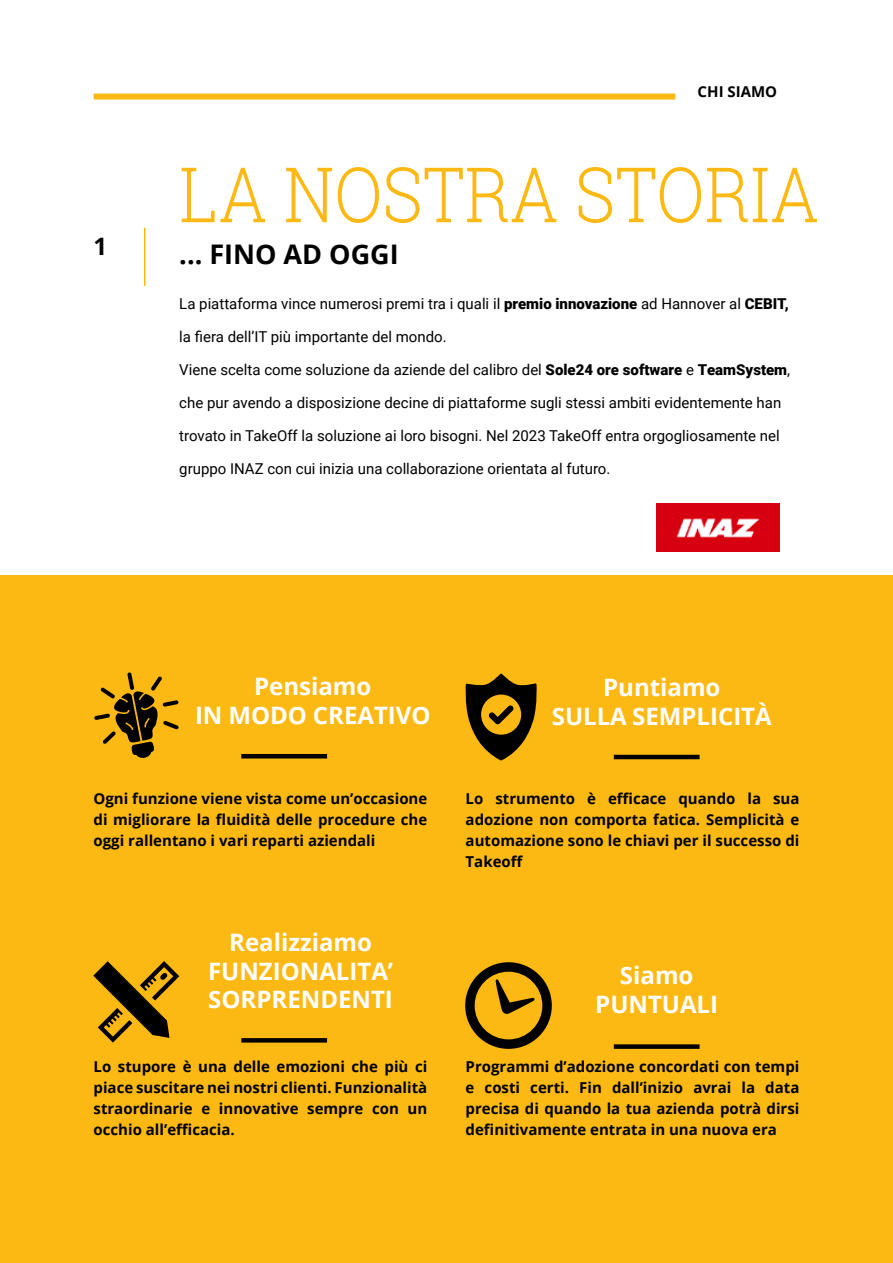
<style>
.page{position:relative;width:893px;height:1263px;background:#fff}
.page>*{position:absolute;margin:0;border:0;box-sizing:border-box;transform-origin:0 0}
.t1{font:300 76.5px "Roboto Slab";color:#fdb913;scale:.88 1}
.t2{font:700 27px "Open Sans";color:#000}
.t3{font:700 24px/28.8px "Open Sans";color:#fff;text-align:center}
.t4{font:700 24px "Open Sans";color:#000}
.t5{font:700 15px/21px "Open Sans";color:#000;text-align:justify}
.t6{font:15px "Roboto";color:#000}
.s1{font-weight:900}
</style>
<div class="page">
<div style="left:0;top:576px;width:893px;height:687px;background:#fdb913"></div>
<hr style="left:144px;top:228px;width:1px;height:58px;background:#fdb913">
<div style="left:94px;top:94px;width:581px;height:6px;background:#fdb913"></div>
<hr style="left:241px;top:754px;width:86px;height:4px;background:#000">
<svg style="left:241px;top:1038px;width:86px;height:4px"></svg>
<hr style="left:614px;top:755px;width:86px;height:4px;background:#000">
<div style="left:614px;top:1044px;width:86px;height:5px;background:#000"></div>
<svg style="left:94px;top:672px;width:85px;height:86px"></svg>
<svg style="left:465px;top:674px;width:72px;height:86px"></svg>
<svg style="left:93px;top:961px;width:86px;height:81px"></svg>
<svg style="left:465px;top:962px;width:87px;height:87px"></svg>
<img style="left:657px;top:503px;width:123px;height:48px">
<p class="t5" style="left:698px;top:81px;width:81px">CHI SIAMO</p>
<h1 class="t1" style="left:179px;top:142px;width:729px">LA NOSTRA STORIA</h1>
<h3 class="t4" style="left:94px;top:230px;width:15px">1</h3>
<h2 class="t2" style="left:179px;top:236px;width:221px">... FINO AD OGGI</h2>
<p class="t6" style="left:179px;top:293px;width:611px">La piattaforma vince numerosi premi tra i quali il <span class="s1">premio innovazione</span> ad Hannover al <span class="s1">CEBIT,</span></p>
<p class="t6" style="left:179px;top:326px;width:269px">la fiera dell’IT più importante del mondo.</p>
<p class="t6" style="left:179px;top:359px;width:612px">Viene scelta come soluzione da aziende del calibro del <span class="s1">Sole24 ore software</span> e <span class="s1">TeamSystem</span>,</p>
<p class="t6" style="left:179px;top:392px;width:603px">che pur avendo a disposizione decine di piattaforme sugli stessi ambiti evidentemente han</p>
<p class="t6" style="left:179px;top:425px;width:602px">trovato in TakeOff la soluzione ai loro bisogni. Nel 2023 TakeOff entra orgogliosamente nel</p>
<p class="t6" style="left:179px;top:458px;width:433px">gruppo INAZ con cui inizia una collaborazione orientata al futuro.</p>
<h3 class="t3" style="left:195px;top:671px;width:237px">Pensiamo<br>IN MODO CREATIVO</h3>
<h3 class="t3" style="left:552px;top:672px;width:221px">Puntiamo<br>SULLA SEMPLICITÀ</h3>
<p class="t5" style="left:94px;top:787px;width:335px">Ogni funzione viene vista come un’occasione di migliorare la fluidità delle procedure che oggi rallentano i vari reparti aziendali</p>
<p class="t5" style="left:466px;top:787px;width:335px">Lo strumento è efficace quando la sua adozione non comporta fatica. Semplicità e automazione sono le chiavi per il successo di Takeoff</p>
<h3 class="t3" style="left:208px;top:927px;width:187px">Realizziamo<br>FUNZIONALITA’<br>SORPRENDENTI</h3>
<h3 class="t3" style="left:595px;top:960px;width:124px">Siamo<br>PUNTUALI</h3>
<p class="t5" style="left:94px;top:1055px;width:335px">Lo stupore è una delle emozioni che più ci piace suscitare nei nostri clienti. Funzionalità straordinarie e innovative sempre con un occhio all’efficacia.</p>
<p class="t5" style="left:466px;top:1055px;width:335px">Programmi d’adozione concordati con tempi e costi certi. Fin dall’inizio avrai la data precisa di quando la tua azienda potrà dirsi definitivamente entrata in una nuova era</p>
</div>
